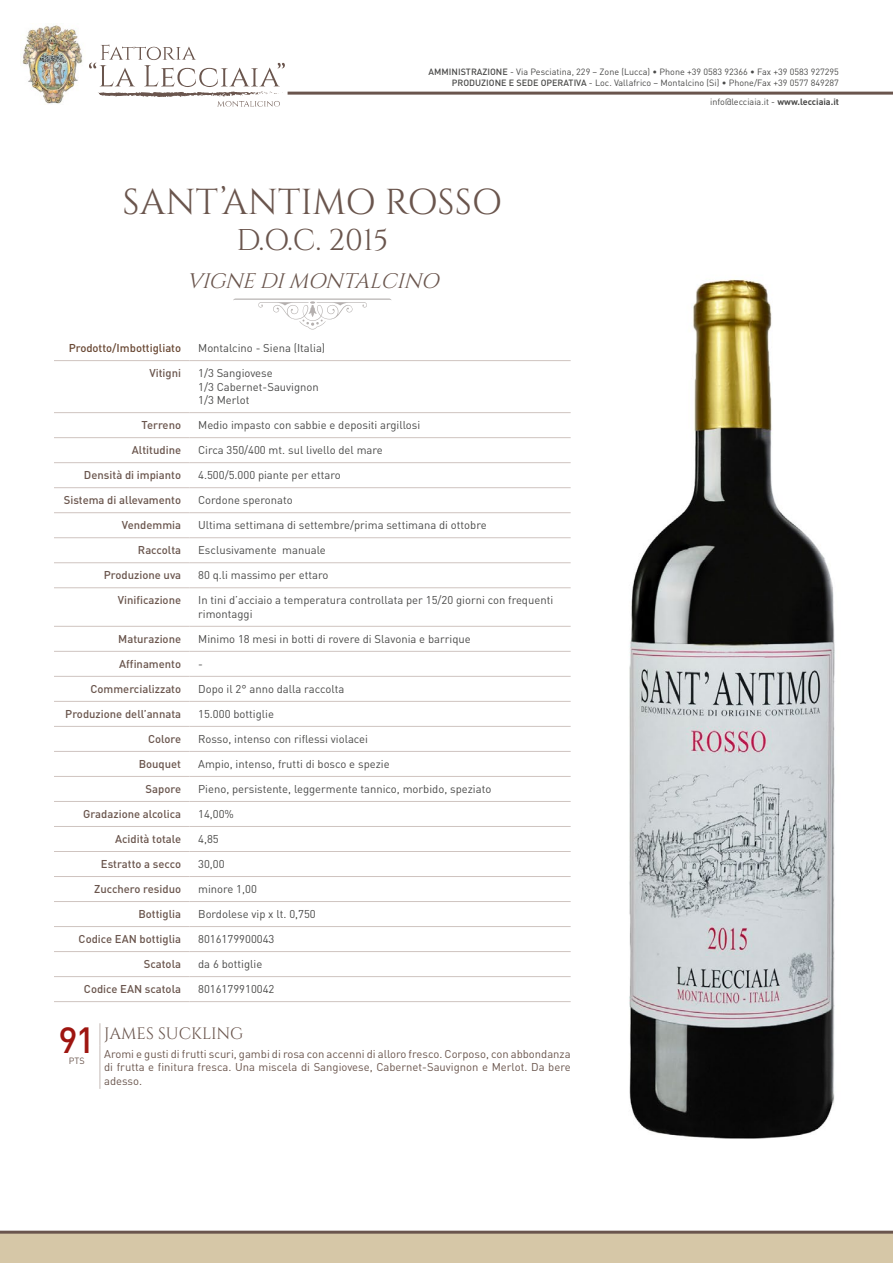
<style>
.page{position:relative;width:893px;height:1263px;background:#fff}
.page>*{position:absolute;margin:0;border:0;box-sizing:border-box;transform-origin:0 0}
.t1{font:36px "Cinzel";color:#6a554d}
.t2{font:500 36px "DIN";color:#9e1510}
.t3{font:30px "Cinzel";color:#6a554d}
.t4{font:italic 21px "Cinzel";color:#6a554d}
.t5{font:16.5px "Cinzel";color:#6a554d}
.t6{font:11.25px/13.5px "DIN";color:#4a4a49}
.t7{font:500 11.25px "DIN";color:#6a554d}
.t8{font:11.25px/13.5px "DIN";color:#6a554d;text-align:justify}
.t9{font:500 11.25px "DIN";color:#694834}
.t10{font:9px/10.8px "DIN";color:#4a4a49;text-align:right}
.t11{font:9px "DIN";color:#6a554d}
.s1{font-weight:500}
.s2{font-weight:700}
</style>
<div class="page">
<div style="left:0;top:1233px;width:893px;height:30px;background:#d6c7a7"></div>
<hr style="left:0;top:1231px;width:893px;height:3px;background:#6a554d">
<hr style="left:288px;top:92px;width:605px;height:3px;background:#6a554d">
<img style="left:22px;top:25px;width:61px;height:79px">
<svg style="left:89px;top:45px;width:196px;height:62px"></svg>
<img style="left:629px;top:279px;width:206px;height:860px">
<svg style="left:233px;top:299px;width:158px;height:31px"></svg>
<hr style="left:54px;top:360px;width:136px;height:1px;background:#cfc4c0">
<hr style="left:190px;top:360px;width:381px;height:1px;background:#cfc4c0">
<hr style="left:54px;top:412px;width:136px;height:1px;background:#cfc4c0">
<hr style="left:190px;top:412px;width:381px;height:1px;background:#cfc4c0">
<hr style="left:54px;top:437px;width:136px;height:1px;background:#cfc4c0">
<hr style="left:190px;top:437px;width:381px;height:1px;background:#cfc4c0">
<hr style="left:54px;top:462px;width:136px;height:1px;background:#cfc4c0">
<hr style="left:190px;top:462px;width:381px;height:1px;background:#cfc4c0">
<hr style="left:54px;top:487px;width:136px;height:1px;background:#cfc4c0">
<hr style="left:190px;top:487px;width:381px;height:1px;background:#cfc4c0">
<hr style="left:54px;top:512px;width:136px;height:1px;background:#cfc4c0">
<hr style="left:190px;top:512px;width:381px;height:1px;background:#cfc4c0">
<hr style="left:54px;top:537px;width:136px;height:1px;background:#cfc4c0">
<hr style="left:190px;top:537px;width:381px;height:1px;background:#cfc4c0">
<hr style="left:54px;top:562px;width:136px;height:1px;background:#cfc4c0">
<hr style="left:190px;top:562px;width:381px;height:1px;background:#cfc4c0">
<hr style="left:54px;top:587px;width:136px;height:1px;background:#cfc4c0">
<hr style="left:190px;top:587px;width:381px;height:1px;background:#cfc4c0">
<hr style="left:54px;top:626px;width:136px;height:1px;background:#cfc4c0">
<hr style="left:190px;top:626px;width:381px;height:1px;background:#cfc4c0">
<hr style="left:54px;top:651px;width:136px;height:1px;background:#cfc4c0">
<hr style="left:190px;top:651px;width:381px;height:1px;background:#cfc4c0">
<hr style="left:54px;top:676px;width:136px;height:1px;background:#cfc4c0">
<hr style="left:190px;top:676px;width:381px;height:1px;background:#cfc4c0">
<hr style="left:54px;top:701px;width:136px;height:1px;background:#cfc4c0">
<hr style="left:190px;top:701px;width:381px;height:1px;background:#cfc4c0">
<hr style="left:54px;top:726px;width:136px;height:1px;background:#cfc4c0">
<hr style="left:190px;top:726px;width:381px;height:1px;background:#cfc4c0">
<hr style="left:54px;top:751px;width:136px;height:1px;background:#cfc4c0">
<hr style="left:190px;top:751px;width:381px;height:1px;background:#cfc4c0">
<hr style="left:54px;top:776px;width:136px;height:1px;background:#cfc4c0">
<hr style="left:190px;top:776px;width:381px;height:1px;background:#cfc4c0">
<hr style="left:54px;top:801px;width:136px;height:1px;background:#cfc4c0">
<hr style="left:190px;top:801px;width:381px;height:1px;background:#cfc4c0">
<hr style="left:54px;top:826px;width:136px;height:1px;background:#cfc4c0">
<hr style="left:190px;top:826px;width:381px;height:1px;background:#cfc4c0">
<hr style="left:54px;top:851px;width:136px;height:1px;background:#cfc4c0">
<hr style="left:190px;top:851px;width:381px;height:1px;background:#cfc4c0">
<hr style="left:54px;top:876px;width:136px;height:1px;background:#cfc4c0">
<hr style="left:190px;top:876px;width:381px;height:1px;background:#cfc4c0">
<hr style="left:54px;top:901px;width:136px;height:1px;background:#cfc4c0">
<hr style="left:190px;top:901px;width:381px;height:1px;background:#cfc4c0">
<hr style="left:54px;top:926px;width:136px;height:1px;background:#cfc4c0">
<hr style="left:190px;top:926px;width:381px;height:1px;background:#cfc4c0">
<hr style="left:54px;top:951px;width:136px;height:1px;background:#cfc4c0">
<hr style="left:190px;top:951px;width:381px;height:1px;background:#cfc4c0">
<hr style="left:54px;top:976px;width:136px;height:1px;background:#cfc4c0">
<hr style="left:190px;top:976px;width:381px;height:1px;background:#cfc4c0">
<hr style="left:54px;top:1001px;width:136px;height:1px;background:#cfc4c0">
<hr style="left:190px;top:1001px;width:381px;height:1px;background:#cfc4c0">
<svg style="left:100px;top:1023px;width:1px;height:22px"></svg>
<hr style="left:100px;top:1045px;width:1px;height:44px;background:#c4bab6">
<p class="t10" style="left:429px;top:66px;width:412px"><span class="s1">AMMINISTRAZIONE</span> - Via Pesciatina, 229 – Zone (Lucca) • Phone +39 0583 92366 • Fax +39 0583 927295<br><span class="s1">PRODUZIONE E SEDE OPERATIVA</span> - Loc. Vallafrico – Montalcino (Si) • Phone/Fax +39 0577 849287</p>
<p class="t10" style="left:710px;top:96px;width:130px">info@lecciaia.it - <span class="s2">www.lecciaia.it</span></p>
<h1 class="t1" style="left:123px;top:181px;width:381px">SANT’ANTIMO ROSSO</h1>
<h2 class="t3" style="left:236px;top:222px;width:153px">D.O.C. 2015</h2>
<h3 class="t4" style="left:186px;top:269px;width:260px">VIGNE DIMONTALCINO</h3>
<p class="t9" style="left:69px;top:341px;width:114px">Prodotto/Imbottigliato</p>
<p class="t6" style="left:198px;top:341px;width:129px">Montalcino - Siena (Italia)</p>
<p class="t7" style="left:149px;top:366px;width:33px">Vitigni</p>
<p class="t6" style="left:198px;top:366px;width:122px">1/3 Sangiovese<br>1/3 Cabernet-Sauvignon<br>1/3 Merlot</p>
<p class="t7" style="left:142px;top:418px;width:41px">Terreno</p>
<p class="t6" style="left:198px;top:418px;width:224px">Medio impasto con sabbie e depositi argillosi</p>
<p class="t7" style="left:132px;top:443px;width:51px">Altitudine</p>
<p class="t6" style="left:198px;top:443px;width:186px">Circa 350/400 mt. sul livello del mare</p>
<p class="t7" style="left:84px;top:468px;width:99px">Densità di impianto</p>
<p class="t6" style="left:198px;top:468px;width:144px">4.500/5.000 piante per ettaro</p>
<p class="t7" style="left:64px;top:493px;width:119px">Sistema di allevamento</p>
<p class="t6" style="left:198px;top:493px;width:96px">Cordone speronato</p>
<p class="t7" style="left:122px;top:518px;width:61px">Vendemmia</p>
<p class="t6" style="left:198px;top:518px;width:290px">Ultima settimana di settembre/prima settimana di ottobre</p>
<p class="t7" style="left:138px;top:543px;width:45px">Raccolta</p>
<p class="t6" style="left:198px;top:543px;width:129px">Esclusivamente manuale</p>
<p class="t7" style="left:104px;top:568px;width:79px">Produzione uva</p>
<p class="t6" style="left:198px;top:568px;width:132px">80 q.li massimo per ettaro</p>
<p class="t7" style="left:118px;top:593px;width:65px">Vinificazione</p>
<p class="t6" style="left:198px;top:593px;width:357px">In tini d’acciaio a temperatura controllata per 15/20 giorni con frequenti rimontaggi</p>
<p class="t7" style="left:118px;top:632px;width:64px">Maturazione</p>
<p class="t6" style="left:198px;top:632px;width:274px">Minimo 18 mesi in botti di rovere di Slavonia e barrique</p>
<p class="t7" style="left:119px;top:657px;width:63px">Affinamento</p>
<p class="t6" style="left:198px;top:657px;width:6px">-</p>
<p class="t7" style="left:90px;top:682px;width:92px">Commercializzato</p>
<p class="t6" style="left:198px;top:682px;width:148px">Dopo il 2° anno dalla raccolta</p>
<p class="t7" style="left:65px;top:707px;width:117px">Produzione dell’annata</p>
<p class="t6" style="left:198px;top:707px;width:77px">15.000 bottiglie</p>
<p class="t7" style="left:148px;top:732px;width:35px">Colore</p>
<p class="t6" style="left:198px;top:732px;width:171px">Rosso, intenso con riflessi violacei</p>
<p class="t7" style="left:139px;top:757px;width:44px">Bouquet</p>
<p class="t6" style="left:198px;top:757px;width:193px">Ampio, intenso, frutti di bosco e spezie</p>
<p class="t7" style="left:146px;top:782px;width:37px">Sapore</p>
<p class="t6" style="left:198px;top:782px;width:295px">Pieno, persistente, leggermente tannico, morbido, speziato</p>
<p class="t7" style="left:83px;top:807px;width:99px">Gradazione alcolica</p>
<p class="t6" style="left:198px;top:807px;width:37px">14,00%</p>
<p class="t7" style="left:115px;top:832px;width:68px">Acidità totale</p>
<p class="t6" style="left:198px;top:832px;width:22px">4,85</p>
<p class="t7" style="left:101px;top:857px;width:82px">Estratto a secco</p>
<p class="t6" style="left:198px;top:857px;width:28px">30,00</p>
<p class="t7" style="left:94px;top:882px;width:88px">Zucchero residuo</p>
<p class="t6" style="left:198px;top:882px;width:60px">minore 1,00</p>
<p class="t7" style="left:138px;top:907px;width:44px">Bottiglia</p>
<p class="t6" style="left:198px;top:907px;width:119px">Bordolese vip x lt. 0,750</p>
<p class="t7" style="left:79px;top:932px;width:104px">Codice EAN bottiglia</p>
<p class="t6" style="left:198px;top:932px;width:78px">8016179900043</p>
<p class="t7" style="left:144px;top:957px;width:39px">Scatola</p>
<p class="t6" style="left:198px;top:957px;width:66px">da 6 bottiglie</p>
<p class="t7" style="left:84px;top:982px;width:99px">Codice EAN scatola</p>
<p class="t6" style="left:198px;top:982px;width:78px">8016179910042</p>
<h1 class="t2" style="left:58px;top:1017px;width:38px">91</h1>
<p class="t11" style="left:69px;top:1055px;width:17px">PTS</p>
<h3 class="t5" style="left:104px;top:1024px;width:141px">JAMES SUCKLING</h3>
<p class="t8" style="left:104px;top:1046px;width:468px">Aromi e gusti di frutti scuri, gambi di rosa con accenni di alloro fresco. Corposo, con abbondanza di frutta e finitura fresca. Una miscela di Sangiovese, Cabernet-Sauvignon e Merlot. Da bere adesso.</p>
</div>
